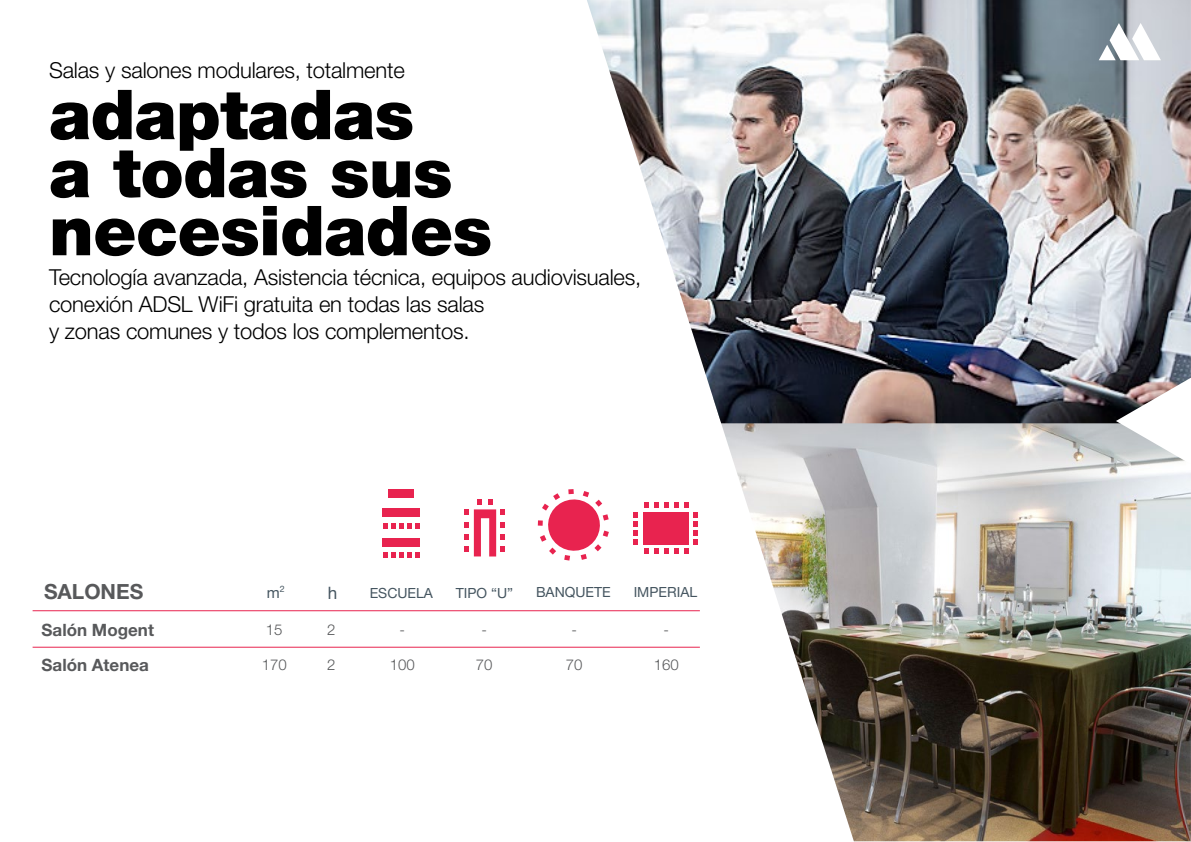
<style>
.page{position:relative;width:1191px;height:842px;background:#fff}
.page>*{position:absolute;margin:0;border:0;box-sizing:border-box;transform-origin:0 0}
.t1{font:900 69px/58px "Helvetica Neue LT";letter-spacing:-.01em;color:#000}
.t2{font:300 22px/27px "Helvetica Neue LT";letter-spacing:-.01em;color:#000}
.t3{font:700 20.9px "Helvetica Neue LT";color:#58595b}
.t4{font:17.1px "Helvetica Neue LT";color:#455560}
.t5{font:700 17px/35px "Helvetica Neue LT";color:#58595b}
.t6{font:15.2px "Helvetica Neue LT";color:#455560}
.t7{font:300 15px "Helvetica Neue LT";color:#58595b}
.t8{font:14px "Helvetica Neue LT";color:#455560}
</style>
<div class="page">
<img style="left:721px;top:423px;width:470px;height:418px">
<img style="left:587px;top:0;width:604px;height:423px">
<svg style="left:1116px;top:378px;width:75px;height:86px"></svg>
<svg style="left:1098px;top:23px;width:63px;height:37px"></svg>
<hr style="left:33px;top:647px;width:667px;height:1px;background:#e8234f">
<hr style="left:33px;top:610px;width:667px;height:1px;background:#e8234f">
<div style="left:388px;top:489px;width:26px;height:8px;background:#e8234f"></div>
<div style="left:382px;top:509px;width:38px;height:8px;background:#e8234f"></div>
<svg style="left:383px;top:523px;width:37px;height:5px"></svg>
<div style="left:382px;top:538px;width:38px;height:8px;background:#e8234f"></div>
<svg style="left:383px;top:552px;width:37px;height:5px"></svg>
<svg style="left:464px;top:500px;width:41px;height:56px"></svg>
<svg style="left:538px;top:489px;width:71px;height:72px"></svg>
<div style="left:644px;top:512px;width:45px;height:33px;background:#e8234f"></div>
<svg style="left:644px;top:502px;width:4px;height:6px"></svg>
<svg style="left:633px;top:512px;width:5px;height:33px"></svg>
<svg style="left:644px;top:549px;width:4px;height:5px"></svg>
<svg style="left:654px;top:502px;width:43px;height:52px"></svg>
<p class="t2" style="left:49px;top:56px;width:357px">Salas y salones modulares, totalmente</p>
<h1 class="t1" style="left:49px;top:85px;width:444px">adaptadas<br>a todas sus necesidades</h1>
<p class="t2" style="left:49px;top:263px;width:593px">Tecnología avanzada, Asistencia técnica, equipos audiovisuales, conexión ADSL WiFi gratuita en todas las salas<br>y zonas comunes y todos los complementos.</p>
<p class="t3" style="left:44px;top:578px;width:101px">SALONES</p>
<p class="t6" style="left:267px;top:583px;width:19px">m<sup>2</sup></p>
<p class="t4" style="left:328px;top:583px;width:11px">h</p>
<p class="t8" style="left:370px;top:584px;width:65px">ESCUELA</p>
<p class="t8" style="left:456px;top:584px;width:59px">TIPO “U”</p>
<p class="t8" style="left:536px;top:583px;width:76px">BANQUETE</p>
<p class="t8" style="left:633px;top:583px;width:65px">IMPERIAL</p>
<p class="t5" style="left:42px;top:612px;width:114px">Salón Mogent<br>Salón Atenea</p>
<p class="t7" style="left:266px;top:620px;width:14px">15</p>
<p class="t7" style="left:327px;top:620px;width:10px">2</p>
<p class="t7" style="left:327px;top:655px;width:10px">2</p>
<p class="t7" style="left:399px;top:620px;width:7px">-</p>
<p class="t7" style="left:390px;top:655px;width:27px">100</p>
<p class="t7" style="left:481px;top:620px;width:7px">-</p>
<p class="t7" style="left:476px;top:655px;width:18px">70</p>
<p class="t7" style="left:571px;top:620px;width:7px">-</p>
<p class="t7" style="left:566px;top:655px;width:18px">70</p>
<p class="t7" style="left:663px;top:620px;width:7px">-</p>
<p class="t7" style="left:654px;top:655px;width:27px">160</p>
<p class="t7" style="left:262px;top:655px;width:27px">170</p>
</div>
